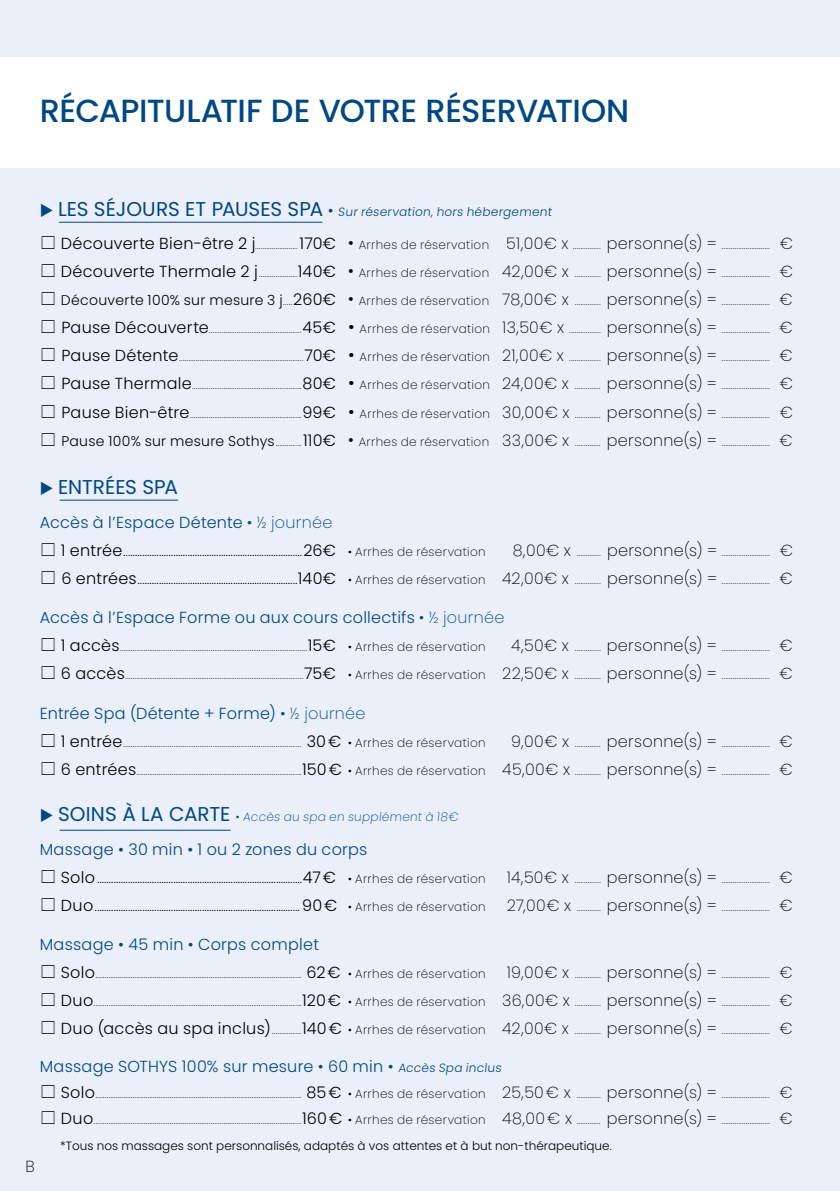
<style>
.page{position:relative;width:840px;height:1191px;background:#fff}
.page>*{position:absolute;margin:0;border:0;box-sizing:border-box;transform-origin:0 0}
.t1{font:500 32px "Poppins";letter-spacing:-.02em;color:#004884}
.t2{font:20px "Poppins";letter-spacing:-.005em;color:#004884}
.t3{font:100 16px/28px "Poppins";color:#000}
.t4{font:200 16px/28px "Poppins";letter-spacing:.02em;color:#000}
.t5{font:300 12px "Poppins";color:#000}
.t6{font:300 12px "Poppins";color:#004884}
.t7{font:200 12px "Poppins";color:#004884}
.s1{font-weight:400;font-size:20px}
.s2{font-size:16px}
.s3{font-weight:300}
.s4{font-weight:200;font-size:18px}
.s5{font-weight:200;font-size:12px}
.s6{font-weight:200}
.s7{font-weight:300;font-size:14px}
.s8{font-weight:300;font-size:18px}
.s9{font-weight:300;color:#004884}
.s10{color:#004884}
.s11{font-size:12px}
.s12{font-weight:100}
.s13{font-weight:200;color:#004884}
.s14{font-weight:300;font-size:12px;color:#004884}
</style>
<div class="page">
<div style="left:0;top:0;width:839px;height:1191px;background:#eaeffa"></div>
<div style="left:0;top:57px;width:839px;height:110px;background:#fff"></div>
<hr style="left:59px;top:222px;width:263px;height:1px;background:#004884">
<hr style="left:60px;top:499px;width:118px;height:1px;background:#004884">
<hr style="left:60px;top:829px;width:170px;height:1px;background:#004884">
<h1 class="t1" style="left:40px;top:93px;width:590px">RÉCAPITULATIF DE VOTRE RÉSERVATION</h1>
<p class="t6" style="left:40px;top:205px;width:515px">◆ <span class="s1">LES S ÉJ O U RS ET PAU S ES S PA</span> <span class="s2">•</span> Sur réservation, hors hébergement</p>
<p class="t3" style="left:61px;top:230px;width:733px;text-align:justify"><span class="s3">Découverte Bien-être 2 j</span>.......................<span class="s3">170€</span> <span class="s4">•</span> <span class="s5">Arrhes de réservation</span> <span class="s6">51,00€ x</span> ............... <span class="s6">personne(s) =</span> .......................... <span class="s6">€ </span><span class="s3">Découverte Thermale 2 j</span>.....................<span class="s3">140€</span> <span class="s4">•</span> <span class="s5">Arrhes de réservation</span> <span class="s6">42,00€ x</span> .............. <span class="s6">personne(s) =</span> .......................... <span class="s6">€ </span><span class="s7">Découverte 100% sur mesure 3 j</span>.....<span class="s3">260€</span> <span class="s4">•</span> <span class="s5">Arrhes de réservation</span> <span class="s6">78,00€ x</span> .............. <span class="s6">personne(s) =</span> .......................... <span class="s6">€ </span><span class="s3">Pause Découverte</span>..................................................<span class="s3">45€</span> <span class="s8">•</span> <span class="s5">Arrhes de réservation</span> <span class="s6">13,50€ x</span> ................. <span class="s6">personne(s) =</span> .......................... <span class="s6">€ </span><span class="s3">Pause Détente</span>...................................................................<span class="s3">70€</span> <span class="s8">•</span> <span class="s5">Arrhes de réservation</span> <span class="s6">21,00€ x</span> ................. <span class="s6">personne(s) =</span> .......................... <span class="s6">€ </span><span class="s3">Pause Thermale</span>...........................................................<span class="s3">80€</span> <span class="s8">•</span> <span class="s5">Arrhes de réservation</span> <span class="s6">24,00€ x</span> .............. <span class="s6">personne(s) =</span> .......................... <span class="s6">€ </span><span class="s3">Pause Bien-être</span>............................................................<span class="s3">99€</span> <span class="s8">•</span> <span class="s5">Arrhes de réservation</span> <span class="s6">30,00€ x</span> .............. <span class="s6">personne(s) =</span> .......................... <span class="s6">€ </span><span class="s7">Pause 100% sur mesure Sothys</span>..............<span class="s3">110€</span> <span class="s4">•</span> <span class="s5">Arrhes de réservation</span> <span class="s6">33,00€ x</span> .............. <span class="s6">personne(s) =</span> .......................... <span class="s6">€</span></p>
<p class="t2" style="left:40px;top:475px;width:140px">◆ ENTRÉES SPA</p>
<p class="t4" style="left:61px;top:508px;width:426px;text-indent:-21px"><span class="s9">Accès à l’Espace Détente</span> <span class="s10">• ½ journée<br></span><span class="s3">1 entrée</span>...........................................................................<span class="s3">26€</span> <span class="s11">• Arrhes de réservation</span></p>
<p class="t4" style="left:61px;top:536px;width:732px;text-align:right">8,00€ x <span class="s12">.............</span> personne(s) = <span class="s12">..........................</span> €<br><span class="s3">6 entrées</span>...................................................................<span class="s3">140€</span> <span class="s11">• Arrhes de réservation</span> 42,00€ x <span class="s12">..............</span> personne(s) = <span class="s12">..........................</span> €</p>
<p class="t3" style="left:40px;top:604px;width:466px;text-align:center"><span class="s9">Accès à l’Espace Forme ou aux cours collectifs</span> <span class="s13">• ½ journée<br></span><span class="s3">1 accès</span>.....................................................................................................<span class="s3">15€</span> <span class="s5">• Arrhes de réservation</span></p>
<p class="t3" style="left:61px;top:632px;width:733px;text-align:right"><span class="s6">4,50€ x</span> .............. <span class="s6">personne(s) =</span> .......................... <span class="s6">€<br></span><span class="s3">6 accès</span>................................................................................................<span class="s3">75€</span> <span class="s5">• Arrhes de réservation</span> <span class="s6">22,50€ x</span> .............. <span class="s6">personne(s) =</span> .......................... <span class="s6">€</span></p>
<p class="t3" style="left:61px;top:699px;width:426px;text-indent:-21px"><span class="s9">Entrée Spa (Détente + Forme)</span> <span class="s13">• ½ journée<br></span><span class="s3">1 entrée</span>................................................................................................ <span class="s3">30€</span> <span class="s5">• Arrhes de réservation</span></p>
<p class="t3" style="left:61px;top:727px;width:733px;text-align:right"><span class="s6">9,00€ x</span> .............. <span class="s6">personne(s) =</span> .......................... <span class="s6">€<br></span><span class="s3">6 entrées</span>.........................................................................................<span class="s3">150€</span> <span class="s5">• Arrhes de réservation</span> <span class="s6">45,00€ x</span> .............. <span class="s6">personne(s) =</span> .......................... <span class="s6">€</span></p>
<p class="t7" style="left:40px;top:810px;width:422px">◆ <span class="s1">SO I N S À LA CARTE</span> • Accès au spa en supplément à 18€</p>
<p class="t4" style="left:61px;top:835px;width:426px;text-indent:-21px"><span class="s9">Massage • 30 min • 1 ou 2 zones du corps<br></span><span class="s3">Solo</span>......................................................................................<span class="s3">47€</span> <span class="s11">• Arrhes de réservation</span></p>
<p class="t3" style="left:506px;top:863px;width:287px"><span class="s6">14,50€ x</span> .............. <span class="s6">personne(s) =</span> .......................... <span class="s6">€</span></p>
<p class="t4" style="left:61px;top:891px;width:426px"><span class="s3">Duo</span>......................................................................................<span class="s3">90€</span> <span class="s11">• Arrhes de réservation</span></p>
<p class="t3" style="left:506px;top:891px;width:287px"><span class="s6">27,00€ x</span> ............. <span class="s6">personne(s) =</span> .......................... <span class="s6">€</span></p>
<p class="t3" style="left:61px;top:931px;width:426px;text-indent:-21px"><span class="s9">Massage • 45 min • Corps complet<br></span><span class="s3">Solo</span>............................................................................................................... <span class="s3">62€</span> <span class="s5">• Arrhes de réservation</span></p>
<p class="t3" style="left:61px;top:959px;width:733px;text-align:justify;text-indent:445px"><span class="s6">19,00€ x</span> .............. <span class="s6">personne(s) =</span> .......................... <span class="s6">€ </span><span class="s3">Duo</span>................................................................................................................<span class="s3">120€</span> <span class="s5">• Arrhes de réservation</span> <span class="s6">36,00€ x</span> .............. <span class="s6">personne(s) =</span> .......................... <span class="s6">€ </span><span class="s3">Duo (accès au spa inclus)</span>................<span class="s3">140€</span> <span class="s5">• Arrhes de réservation</span> <span class="s6">42,00€ x</span> .............. <span class="s6">personne(s) =</span> .......................... <span class="s6">€</span></p>
<p class="t3" style="left:61px;top:1053px;width:733px;line-height:26px;text-indent:-21px"><span class="s9">Massage SOTHYS 100% sur mesure • 60 min •</span> <span class="s14">Accès Spa inclus<br></span><span class="s3">Solo</span>............................................................................................................... <span class="s3">85€</span> <span class="s5">• Arrhes de réservation</span> <span class="s6">25,50€ x</span> ............. <span class="s6">personne(s) =</span> .......................... <span class="s6">€<br></span><span class="s3">Duo</span>................................................................................................................<span class="s3">160€</span> <span class="s5">• Arrhes de réservation</span> <span class="s6">48,00€ x</span> ............. <span class="s6">personne(s) =</span> .......................... <span class="s6">€</span></p>
<p class="t4" style="left:25px;top:1152px;width:11px">B</p>
<p class="t5" style="left:60px;top:1138px;width:553px">*Tous nos massages sont personnalisés, adaptés à vos attentes et à but non-thérapeutique.</p>
</div>
